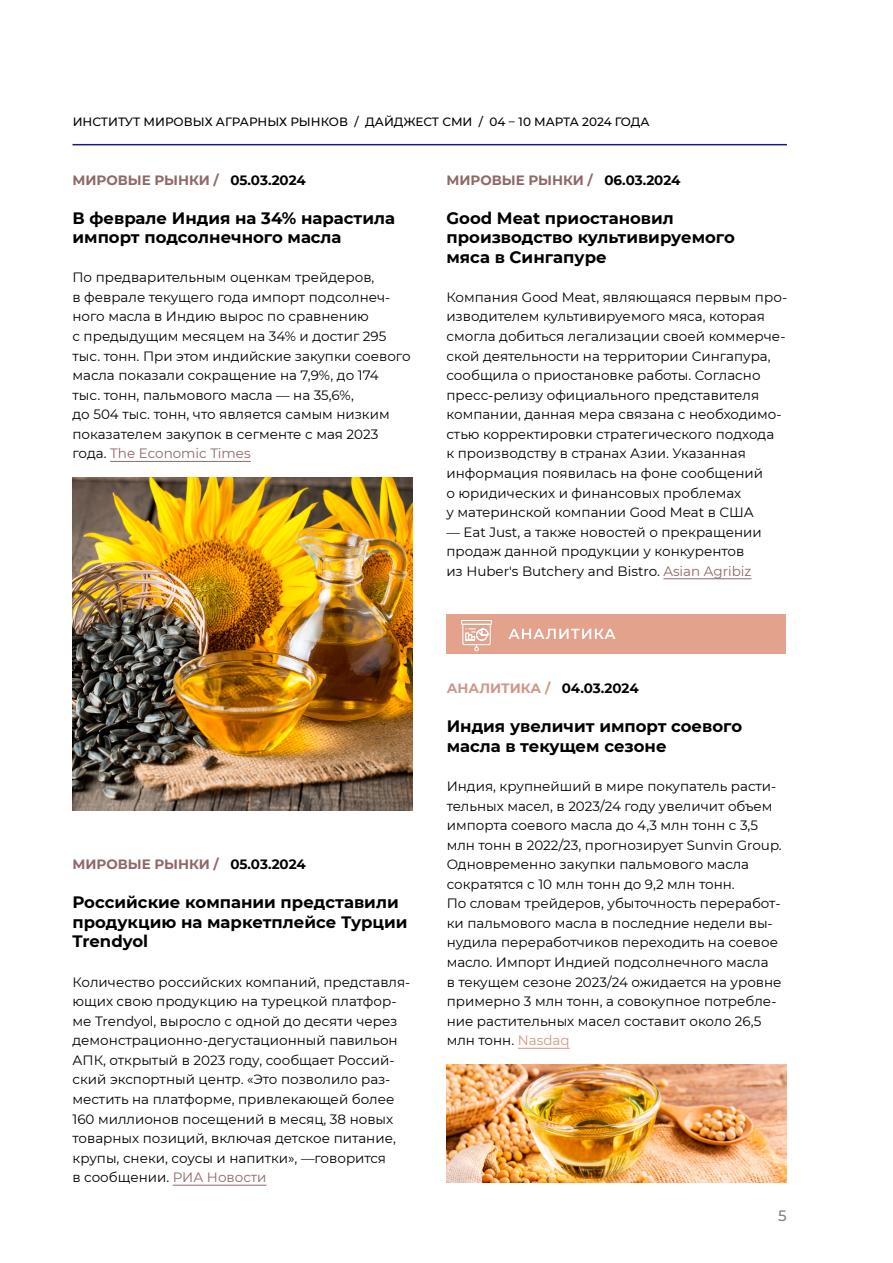
<style>
.page{position:relative;width:893px;height:1263px;background:#fff}
.page>*{position:absolute;margin:0;border:0;box-sizing:border-box;transform-origin:0 0}
.Заголовок_новости{font:700 16.5px/19.5px "Montserrat";color:#000}
.t1{font:500 15px "Montserrat";color:#817f7e}
.основной_текст{font:13.5px/19.5px "Montserrat";color:#000}
.даты_и_разделы{font:700 13.5px "Montserrat";color:#916768}
.даты_и_разделы-2{font:700 13.5px "Montserrat";color:#cf9787}
.Дайджест_росс_сми{font:500 12px "Montserrat";color:#000}
.s1{color:#000}
.s2{color:#916768}
.s3{color:#cf9787}
</style>
<div class="page">
<hr style="left:72px;top:144px;width:715px;height:1px;background:#131a7d">
<img style="left:446px;top:1065px;width:341px;height:117px">
<hr style="left:110px;top:461px;width:141px;height:1px;background:#916768">
<hr style="left:173px;top:1185px;width:94px;height:1px;background:#916768">
<hr style="left:663px;top:578px;width:88px;height:1px;background:#916768">
<img style="left:72px;top:478px;width:340px;height:332px">
<hr style="left:518px;top:1048px;width:52px;height:1px;background:#cf9787">
<div style="left:446px;top:615px;width:340px;height:39px;background:#e2a28c"></div>
<svg style="left:508px;top:629px;width:108px;height:10px"></svg>
<svg style="left:461px;top:620px;width:31px;height:32px"></svg>
<p class="Дайджест_росс_сми" style="left:73px;top:113px;width:578px">ИНСТИТУТ МИРОВЫХ АГРАРНЫХ РЫНКОВ / ДАЙДЖЕСТ СМИ / 04 – 10 МАРТА 2024 ГОДА</p>
<p class="даты_и_разделы" style="left:72px;top:170px;width:235px">МИРОВЫЕ РЫНКИ / <span class="s1">05.03.2024</span></p>
<p class="Заголовок_новости" style="left:72px;top:207px;width:324px">В феврале Индия на 34% нарастила импорт подсолнечного масла</p>
<p class="основной_текст" style="left:72px;top:267px;width:340px">По предварительным оценкам трейдеров,<br>в феврале текущего года импорт подсолнеч&shy;ного масла в Индию вырос по сравнению<br>с предыдущим месяцем на 34% и достиг 295 тыс. тонн. При этом индийские закупки соевого масла показали сокращение на 7,9%, до 174<br>тыс. тонн, пальмового масла — на 35,6%,<br>до 504 тыс. тонн, что является самым низким показателем закупок в сегменте с мая 2023 года. <span class="s2">The Economic Times</span></p>
<p class="даты_и_разделы" style="left:446px;top:170px;width:236px">МИРОВЫЕ РЫНКИ / <span class="s1">06.03.2024</span></p>
<p class="Заголовок_новости" style="left:446px;top:207px;width:290px">Good Meat приостановил производство культивируемого мяса в Сингапуре</p>
<p class="основной_текст" style="left:446px;top:287px;width:342px">Компания Good Meat, являющаяся первым про&shy;изводителем культивируемого мяса, которая смогла добиться легализации своей коммерче&shy;ской деятельности на территории Сингапура, сообщила о приостановке работы. Согласно пресс-релизу официального представителя компании, данная мера связана с необходимо&shy;стью корректировки стратегического подхода<br>к производству в странах Азии. Указанная информация появилась на фоне сообщений<br>о юридических и финансовых проблемах<br>у материнской компании Good Meat в США</p>
<p class="основной_текст" style="left:446px;top:522px;width:317px">— Eat Just, а также новостей о прекращении продаж данной продукции у конкурентов из Huber's Butchery and Bistro. <span class="s2">Asian Agribiz</span></p>
<p class="даты_и_разделы" style="left:72px;top:855px;width:235px">МИРОВЫЕ РЫНКИ / <span class="s1">05.03.2024</span></p>
<p class="Заголовок_новости" style="left:72px;top:892px;width:337px">Российские компании представили продукцию на маркетплейсе Турции<br>Trendyol</p>
<p class="основной_текст" style="left:72px;top:971px;width:339px">Количество российских компаний, представля&shy;ющих свою продукцию на турецкой платфор&shy;ме Trendyol, выросло с одной до десяти через демонстрационно-дегустационный павильон АПК, открытый в 2023 году, сообщает Россий&shy;ский экспортный центр. «Это позволило раз&shy;местить на платформе, привлекающей более 160 миллионов посещений в месяц, 38 новых товарных позиций, включая детское питание, крупы, снеки, соусы и напитки», —говорится<br>в сообщении. <span class="s2">РИА Новости</span></p>
<p class="даты_и_разделы-2" style="left:447px;top:679px;width:193px">АНАЛИТИКА / <span class="s1">04.03.2024</span></p>
<p class="Заголовок_новости" style="left:447px;top:716px;width:297px">Индия увеличит импорт соевого масла в текущем сезоне</p>
<p class="основной_текст" style="left:447px;top:776px;width:337px">Индия, крупнейший в мире покупатель расти&shy;тельных масел, в 2023/24 году увеличит объем импорта соевого масла до 4,3 млн тонн с 3,5 млн тонн в 2022/23, прогнозирует Sunvin Group.<br>Одновременно закупки пальмового масла сократятся с 10 млн тонн до 9,2 млн тонн.<br>По словам трейдеров, убыточность переработ&shy;ки пальмового масла в последние недели вы&shy;нудила переработчиков переходить на соевое масло. Импорт Индией подсолнечного масла<br>в текущем сезоне 2023/24 ожидается на уровне примерно 3 млн тонн, а совокупное потребле&shy;ние растительных масел составит около 26,5 млн тонн. <span class="s3">Nasdaq</span></p>
<p class="t1" style="left:778px;top:1205px;width:10px">5</p>
</div>
